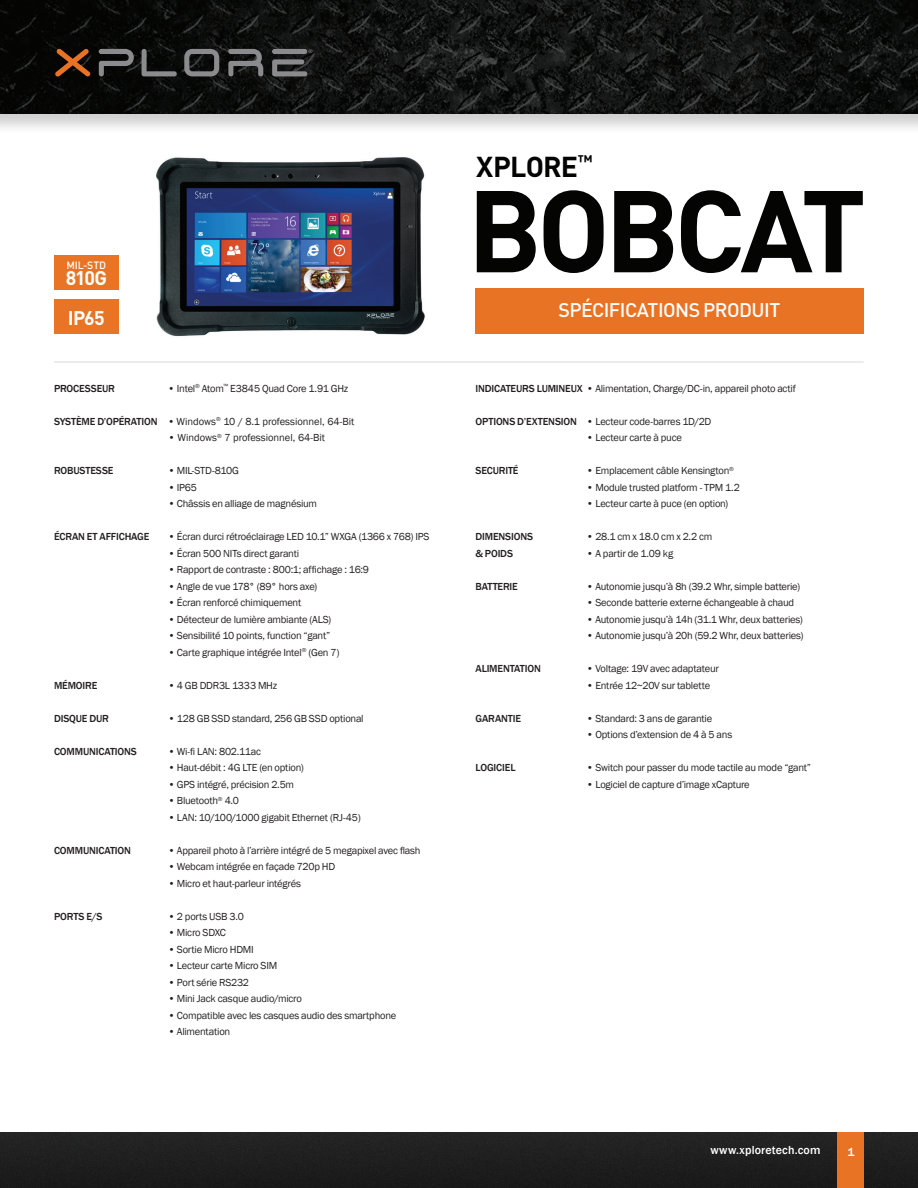
<style>
.page{position:relative;width:918px;height:1188px;background:#fff}
.page>*{position:absolute;margin:0;border:0;box-sizing:border-box;transform-origin:0 0}
.t1{font:700 114.15px "DIN";letter-spacing:-.05em;color:#040503}
.t2{font:700 28.5px "DIN";letter-spacing:-.03em;color:#040503}
.t3{font:500 19.5px "DIN";letter-spacing:-.03em;color:#fff}
.t4{font:700 19.5px/39.3px "DIN";letter-spacing:-.045em;color:#fff}
.t5{font:500 12px "Franklin Gothic";letter-spacing:.015em;color:#fff}
.t6{font:10.5px "Franklin Gothic";letter-spacing:-.02em;color:#231f20}
.t7{font:500 10.5px/16.5px "Franklin Gothic";letter-spacing:-.015em;color:#231f20}
.t8{font:10.5px "Franklin Gothic";color:#231f20}
.t9{font:500 10.5px "DIN";letter-spacing:-.01em;color:#fff}
.t10{font:5.25px "Arial";color:#8b8a8d}
.s1{font-weight:500}
</style>
<div class="page">
<div style="left:0;top:1133px;width:918px;height:55px;background:#1e1f1e"></div>
<div style="left:837px;top:1133px;width:27px;height:55px;background:#e97324"></div>
<div style="left:0;top:0;width:918px;height:135px;background:#231f20;opacity:.21"></div>
<img style="left:0;top:0;width:918px;height:114px">
<svg style="left:184px;top:49px;width:35px;height:27px"></svg>
<svg style="left:99px;top:49px;width:35px;height:27px"></svg>
<svg style="left:142px;top:49px;width:35px;height:27px"></svg>
<svg style="left:55px;top:49px;width:35px;height:28px"></svg>
<svg style="left:228px;top:49px;width:35px;height:27px"></svg>
<svg style="left:272px;top:49px;width:35px;height:27px"></svg>
<img style="left:156px;top:157px;width:269px;height:180px">
<div style="left:54px;top:255px;width:65px;height:35px;background:#e87425"></div>
<div style="left:54px;top:299px;width:65px;height:35px;background:#e87425"></div>
<div style="left:476px;top:288px;width:388px;height:46px;background:#e97324"></div>
<hr style="left:54px;top:362px;width:810px;height:1px;background:#d8d9db">
<p class="t10" style="left:309px;top:47px;width:5px">®</p>
<p class="t9" style="left:66px;top:258px;width:41px">MIL-STD</p>
<h3 class="t4" style="left:66px;top:258px;width:43px">810G<br>IP65</h3>
<p class="t7" style="left:54px;top:380px;width:62px">PROCESSEUR</p>
<p class="t7" style="left:54px;top:413px;width:105px">SYSTÈME D’OPÉRATION</p>
<p class="t7" style="left:54px;top:463px;width:61px">ROBUSTESSE</p>
<p class="t7" style="left:54px;top:529px;width:97px">ÉCRAN ET AFFICHAGE</p>
<p class="t7" style="left:54px;top:677px;width:45px">MÉMOIRE</p>
<p class="t7" style="left:54px;top:710px;width:57px">DISQUE DUR</p>
<p class="t7" style="left:54px;top:743px;width:84px">COMMUNICATIONS</p>
<p class="t7" style="left:54px;top:842px;width:79px">COMMUNICATION</p>
<p class="t7" style="left:54px;top:908px;width:50px">PORTS E/S</p>
<p class="t6" style="left:168px;top:382px;width:182px">• Intel<sup>®</sup> Atom<sup>™</sup> E3845 Quad Core 1.91 GHz</p>
<p class="t8" style="left:168px;top:415px;width:188px">• Windows<sup>®</sup> 10 / 8.1 professionnel, 64-Bit</p>
<p class="t8" style="left:168px;top:431px;width:159px">• Windows<sup>®</sup> 7 professionnel, 64-Bit</p>
<p class="t6" style="left:168px;top:464px;width:73px">• MIL-STD-810G</p>
<p class="t6" style="left:168px;top:481px;width:31px">• IP65</p>
<p class="t6" style="left:168px;top:497px;width:151px">• Châssis en alliage de magnésium</p>
<p class="t6" style="left:168px;top:530px;width:263px">• Écran durci rétroéclairage LED 10.1” WXGA (1366 x 768) IPS</p>
<p class="t6" style="left:168px;top:547px;width:133px">• Écran 500 NITs direct garanti</p>
<p class="t6" style="left:168px;top:563px;width:203px">• Rapport de contraste : 800:1; affichage : 16:9</p>
<p class="t6" style="left:168px;top:580px;width:151px">• Angle de vue 178° (89° hors axe)</p>
<p class="t6" style="left:168px;top:596px;width:135px">• Écran renforcé chimiquement</p>
<p class="t6" style="left:168px;top:613px;width:165px">• Détecteur de lumière ambiante (ALS)</p>
<p class="t6" style="left:168px;top:629px;width:164px">• Sensibilité 10 points, function “gant”</p>
<p class="t6" style="left:168px;top:646px;width:173px">• Carte graphique intégrée Intel<sup>®</sup> (Gen 7)</p>
<p class="t6" style="left:168px;top:679px;width:111px">• 4 GB DDR3L 1333 MHz</p>
<p class="t6" style="left:168px;top:712px;width:197px">• 128 GB SSD standard, 256 GB SSD optional</p>
<p class="t6" style="left:168px;top:745px;width:95px">• Wi-fi LAN: 802.11ac</p>
<p class="t6" style="left:168px;top:761px;width:137px">• Haut-débit : 4G LTE (en option)</p>
<p class="t6" style="left:168px;top:778px;width:128px">• GPS intégré, précision 2.5m</p>
<p class="t6" style="left:168px;top:794px;width:73px">• Bluetooth<sup>®</sup> 4.0</p>
<p class="t6" style="left:168px;top:811px;width:194px">• LAN: 10/100/1000 gigabit Ethernet (RJ-45)</p>
<p class="t6" style="left:168px;top:844px;width:254px">• Appareil photo à l’arrière intégré de 5 megapixel avec flash</p>
<p class="t6" style="left:168px;top:860px;width:169px">• Webcam intégrée en façade 720p HD</p>
<p class="t6" style="left:168px;top:877px;width:135px">• Micro et haut-parleur intégrés</p>
<p class="t6" style="left:168px;top:910px;width:77px">• 2 ports USB 3.0</p>
<p class="t6" style="left:168px;top:926px;width:59px">• Micro SDXC</p>
<p class="t6" style="left:168px;top:943px;width:87px">• Sortie Micro HDMI</p>
<p class="t6" style="left:168px;top:959px;width:111px">• Lecteur carte Micro SIM</p>
<p class="t6" style="left:168px;top:976px;width:82px">• Port série RS232</p>
<p class="t6" style="left:168px;top:992px;width:135px">• Mini Jack casque audio/micro</p>
<p class="t6" style="left:168px;top:1009px;width:230px">• Compatible avec les casques audio des smartphone</p>
<p class="t6" style="left:168px;top:1025px;width:64px">• Alimentation</p>
<h2 class="t2" style="left:476px;top:148px;width:118px">XPLORE<sup>™</sup></h2>
<h1 class="t1" style="left:467px;top:156px;width:400px">BOBCAT</h1>
<h3 class="t3" style="left:559px;top:298px;width:223px">SPÉCIFICATIONS PRODUIT</h3>
<p class="t6" style="left:476px;top:382px;width:322px"><span class="s1">INDICATEURS LUMINEUX</span> • Alimentation, Charge/DC-in, appareil photo actif</p>
<p class="t7" style="left:476px;top:413px;width:103px">OPTIONS D’EXTENSION</p>
<p class="t6" style="left:586px;top:415px;width:126px">• Lecteur code-barres 1D/2D</p>
<p class="t6" style="left:586px;top:431px;width:97px">• Lecteur carte à puce</p>
<p class="t6" style="left:586px;top:464px;width:149px">• Emplacement câble Kensington<sup>®</sup></p>
<p class="t6" style="left:586px;top:481px;width:155px">• Module trusted platform - TPM 1.2</p>
<p class="t6" style="left:586px;top:497px;width:143px">• Lecteur carte à puce (en option)</p>
<p class="t6" style="left:586px;top:530px;width:127px">• 28.1 cm x 18.0 cm x 2.2 cm</p>
<p class="t6" style="left:586px;top:547px;width:88px">• A partir de 1.09 kg</p>
<p class="t6" style="left:586px;top:580px;width:215px">• Autonomie jusqu’à 8h (39.2 Whr, simple batterie)</p>
<p class="t6" style="left:586px;top:596px;width:209px">• Seconde batterie externe échangeable à chaud</p>
<p class="t6" style="left:586px;top:613px;width:218px">• Autonomie jusqu’à 14h (31.1 Whr, deux batteries)</p>
<p class="t6" style="left:586px;top:629px;width:219px">• Autonomie jusqu’à 20h (59.2 Whr, deux batteries)</p>
<p class="t6" style="left:586px;top:662px;width:134px">• Voltage: 19V avec adaptateur</p>
<p class="t6" style="left:586px;top:679px;width:125px">• Entrée 12~20V sur tablette</p>
<p class="t6" style="left:586px;top:712px;width:127px">• Standard: 3 ans de garantie</p>
<p class="t6" style="left:586px;top:728px;width:147px">• Options d’extension de 4 à 5 ans</p>
<p class="t6" style="left:586px;top:761px;width:226px">• Switch pour passer du mode tactile au mode “gant”</p>
<p class="t6" style="left:586px;top:778px;width:165px">• Logiciel de capture d’image xCapture</p>
<p class="t7" style="left:476px;top:463px;width:45px">SECURITÉ</p>
<p class="t7" style="left:476px;top:529px;width:59px">DIMENSIONS &amp; POIDS</p>
<p class="t7" style="left:476px;top:578px;width:44px">BATTERIE</p>
<p class="t7" style="left:476px;top:661px;width:67px">ALIMENTATION</p>
<p class="t7" style="left:476px;top:710px;width:47px">GARANTIE</p>
<p class="t7" style="left:476px;top:760px;width:42px">LOGICIEL</p>
<p class="t5" style="left:710px;top:1143px;width:112px">www.xploretech.com</p>
<p class="t5" style="left:848px;top:1144px;width:9px">1</p>
</div>
